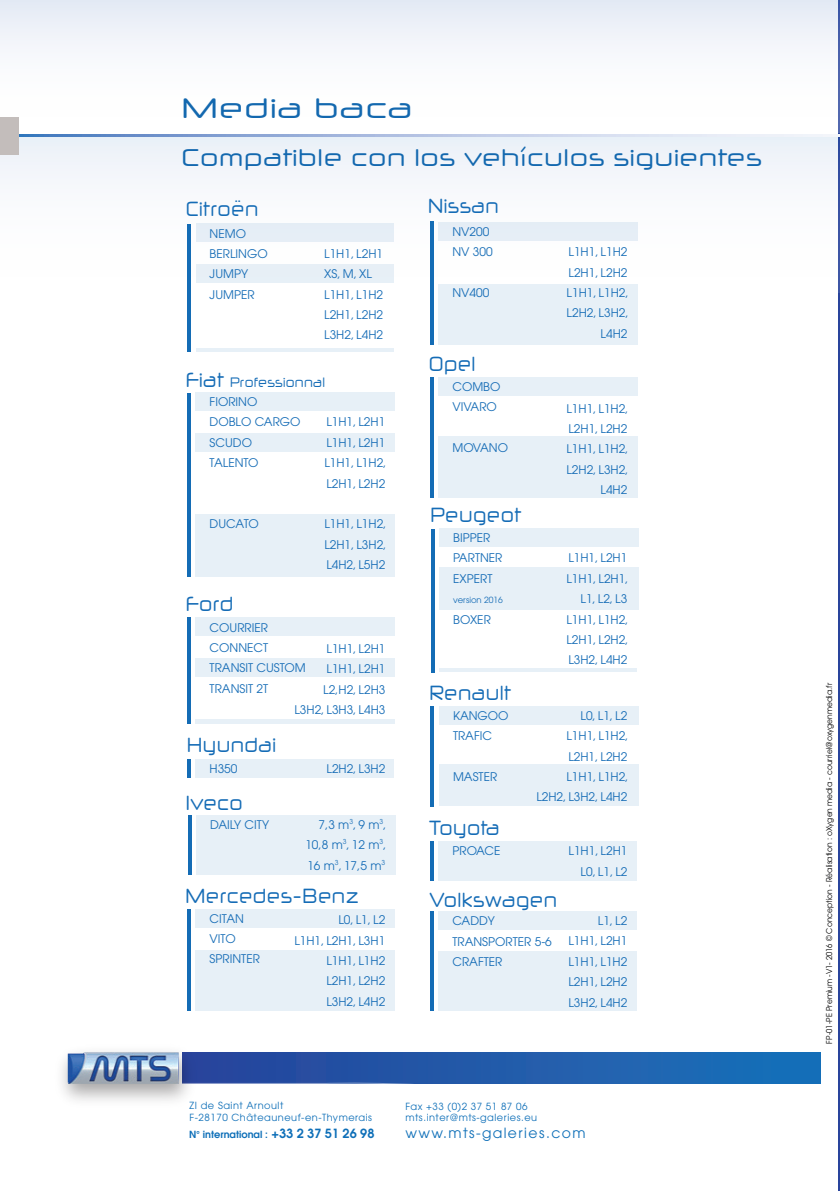
<style>
.page{position:relative;width:840px;height:1191px;background:#fff}
.page>*{position:absolute;margin:0;border:0;box-sizing:border-box;transform-origin:0 0}
.t1{font:28px "Neuropol X Free";color:#1368af}
.t2{font:24px "Neuropol X Free";color:#1368af;scale:.88 1}
.t3{font:20.4px "Neuropol X Free";color:#156cb6;scale:.75 1}
.t4{font:14px "Avant Garde";letter-spacing:.1em;color:#0e6fb8}
.t5{font:13.6px "Neuropol X Free";color:#156cb6;scale:.75 1}
.t6{font:11.8px/20.4px "Avant Garde";color:#156cb6}
.t7{font:9.8px/11.8px "Avant Garde";letter-spacing:.05em;color:#0e6fb8}
.t8{font:600 9.8px "Avant Garde";color:#0e6fb8}
.t9{font:8.4px "Avant Garde";color:#156cb6}
.t10{font:8px "Avant Garde";color:#000001;scale:.95 1}
.s1{font-size:20.4px}
.s2{font-size:12.6px}
</style>
<div class="page">
<svg style="left:837px;top:133px;width:2px;height:1058px"></svg>
<div style="left:182px;top:1052px;width:637px;height:31px;background:linear-gradient(to right,#29449b,#1972ba)"></div>
<svg style="left:203px;top:1083px;width:618px;height:1px"></svg>
<img style="left:62px;top:1051px;width:141px;height:50px">
<img style="left:68px;top:1052px;width:111px;height:31px">
<div style="left:0;top:0;width:839px;height:133px;background:linear-gradient(to bottom,#e8edf6,#fff)"></div>
<div style="left:0;top:137px;width:839px;height:156px;background:linear-gradient(to right,#f7f9fc,#f8fafc)"></div>
<div style="left:195px;top:514px;width:199px;height:63px;background:#e7f0f7"></div>
<div style="left:195px;top:392px;width:199px;height:18px;background:#e7f0f7"></div>
<div style="left:195px;top:433px;width:199px;height:19px;background:#e7f0f7"></div>
<hr style="left:187px;top:394px;width:3px;height:183px;background:#146cb5">
<div style="left:195px;top:617px;width:199px;height:19px;background:#e7f0f7"></div>
<div style="left:195px;top:658px;width:199px;height:19px;background:#e7f0f7"></div>
<hr style="left:195px;top:719px;width:199px;height:4px;background:#e7f0f7">
<hr style="left:187px;top:617px;width:3px;height:106px;background:#146cb5">
<div style="left:195px;top:909px;width:199px;height:18px;background:#e7f0f7"></div>
<div style="left:195px;top:949px;width:199px;height:61px;background:#e7f0f7"></div>
<hr style="left:187px;top:909px;width:3px;height:101px;background:#146cb5">
<div style="left:196px;top:815px;width:199px;height:59px;background:#e7f0f7"></div>
<hr style="left:188px;top:815px;width:3px;height:59px;background:#146cb5">
<div style="left:195px;top:759px;width:199px;height:18px;background:#e7f0f7"></div>
<hr style="left:187px;top:759px;width:3px;height:18px;background:#146cb5">
<hr style="left:430px;top:377px;width:3px;height:121px;background:#146cb5">
<div style="left:438px;top:377px;width:199px;height:18px;background:#e7f0f7"></div>
<div style="left:438px;top:437px;width:199px;height:61px;background:#e7f0f7"></div>
<hr style="left:438px;top:668px;width:198px;height:4px;background:#e7f0f7">
<div style="left:439px;top:568px;width:199px;height:42px;background:#e7f0f7"></div>
<div style="left:439px;top:528px;width:199px;height:18px;background:#e7f0f7"></div>
<hr style="left:431px;top:530px;width:3px;height:143px;background:#146cb5">
<div style="left:439px;top:705px;width:198px;height:19px;background:#e7f0f7"></div>
<div style="left:439px;top:764px;width:198px;height:42px;background:#e7f0f7"></div>
<hr style="left:430px;top:705px;width:4px;height:101px;background:#146cb5">
<div style="left:438px;top:841px;width:199px;height:39px;background:#e7f0f7"></div>
<hr style="left:430px;top:841px;width:3px;height:39px;background:#146cb5">
<div style="left:438px;top:911px;width:199px;height:18px;background:#e7f0f7"></div>
<div style="left:438px;top:951px;width:199px;height:59px;background:#e7f0f7"></div>
<hr style="left:430px;top:911px;width:3px;height:99px;background:#146cb5">
<div style="left:195px;top:223px;width:198px;height:19px;background:#e5eef6"></div>
<div style="left:195px;top:264px;width:198px;height:19px;background:#e7eff6"></div>
<hr style="left:195px;top:348px;width:198px;height:3px;background:#146cb5">
<hr style="left:187px;top:224px;width:3px;height:127px;background:#146cb5">
<div style="left:438px;top:222px;width:199px;height:18px;background:#e5eef6"></div>
<div style="left:438px;top:284px;width:199px;height:61px;background:#e7f0f7"></div>
<hr style="left:430px;top:222px;width:3px;height:123px;background:#146cb5">
<svg style="left:19px;top:135px;width:820px;height:1px"></svg>
<div style="left:0;top:117px;width:19px;height:37px;background:#c3bdbb"></div>
<h1 class="t1" style="left:181px;top:90px;width:233px">Media baca</h1>
<h2 class="t2" style="left:181px;top:142px;width:661px">Compatible con los vehículos siguientes</h2>
<h3 class="t3" style="left:186px;top:196px;width:99px">Citroën</h3>
<p class="t6" style="left:209px;top:223px;width:60px">NEMO<br>BERLINGO<br>JUMPY<br>JUMPER</p>
<p class="t6" style="left:324px;top:243px;width:60px">L1H1, L2H1<br>XS, M, XL<br>L1H1, L1H2<br>L2H1, L2H2<br>L3H2, L4H2</p>
<p class="t5" style="left:186px;top:373px;width:188px"><span class="s1">Fiat</span> Professionnal</p>
<p class="t6" style="left:209px;top:391px;width:92px">FIORINO<br>DOBLO CARGO<br>SCUDO<br>TALENTO</p>
<p class="t6" style="left:324px;top:412px;width:64px;text-align:justify">L1H1, L2H1<br>L1H1, L2H1<br>L1H1, L1H2, L2H1, L2H2</p>
<p class="t6" style="left:324px;top:514px;width:64px;text-align:justify">L1H1, L1H2, L2H1, L3H2, L4H2, L5H2</p>
<p class="t6" style="left:209px;top:514px;width:51px">DUCATO</p>
<h3 class="t3" style="left:186px;top:591px;width:65px">Ford</h3>
<p class="t6" style="left:209px;top:617px;width:98px">COURRIER<br>CONNECT<br>TRANSIT CUSTOM<br>TRANSIT 2T</p>
<p class="t6" style="left:294px;top:638px;width:92px;text-align:right">L1H1, L2H1<br>L1H1, L2H1<br>L2,H2, L2H3<br>L3H2, L3H3, L4H3</p>
<h3 class="t3" style="left:187px;top:731px;width:121px">Hyundai</h3>
<p class="t6" style="left:209px;top:759px;width:29px">H350</p>
<p class="t6" style="left:326px;top:759px;width:60px">L2H2, L3H2</p>
<h3 class="t3" style="left:186px;top:789px;width:78px">Iveco</h3>
<p class="t6" style="left:210px;top:814px;width:60px">DAILY CITY</p>
<p class="t6" style="left:305px;top:814px;width:83px;text-align:justify;text-indent:13px">7,3 m<sup>3</sup>, 9 m<sup>3</sup>, 10,8 m<sup>3</sup>, 12 m<sup>3</sup>, 16 m<sup>3</sup>, 17,5 m<sup>3</sup></p>
<h3 class="t3" style="left:185px;top:882px;width:233px">Mercedes-Benz</h3>
<p class="t6" style="left:209px;top:908px;width:52px">CITAN<br>VITO<br>SPRINTER</p>
<p class="t6" style="left:294px;top:910px;width:92px;text-align:right">L0, L1, L2<br>L1H1, L2H1, L3H1<br>L1H1, L1H2<br>L2H1, L2H2<br>L3H2, L4H2</p>
<h3 class="t3" style="left:428px;top:193px;width:96px">Nissan</h3>
<p class="t6" style="left:452px;top:221px;width:42px">NV200<br>NV 300</p>
<p class="t6" style="left:452px;top:282px;width:38px">NV400</p>
<h3 class="t3" style="left:428px;top:350px;width:65px">Opel</h3>
<p class="t6" style="left:452px;top:376px;width:50px">COMBO<br>VIVARO</p>
<p class="t6" style="left:452px;top:437px;width:57px">MOVANO</p>
<h3 class="t3" style="left:430px;top:502px;width:123px">Peugeot</h3>
<p class="t6" style="left:453px;top:527px;width:51px">BIPPER<br>PARTNER<br>EXPERT</p>
<p class="t9" style="left:453px;top:595px;width:51px">version 2016</p>
<p class="t6" style="left:453px;top:609px;width:39px">BOXER</p>
<h3 class="t3" style="left:429px;top:679px;width:110px">Renault</h3>
<p class="t6" style="left:453px;top:705px;width:57px">KANGOO<br>TRAFIC</p>
<p class="t6" style="left:453px;top:766px;width:46px">MASTER</p>
<p class="t6" style="left:566px;top:242px;width:64px;text-align:right">L1H1, L1H2<br>L2H1, L2H2<br>L1H1, L1H2,<br>L2H2, L3H2,<br>L4H2</p>
<p class="t6" style="left:566px;top:398px;width:64px;text-align:right">L1H1, L1H2,<br>L2H1, L2H2<br>L1H1, L1H2,<br>L2H2, L3H2,<br>L4H2</p>
<p class="t6" style="left:566px;top:548px;width:64px;text-align:right">L1H1, L2H1<br>L1H1, L2H1,<br>L1, L2, L3<br>L1H1, L1H2,<br>L2H1, L2H2,<br>L3H2, L4H2</p>
<p class="t6" style="left:536px;top:705px;width:94px;text-align:right">L0, L1, L2<br>L1H1, L1H2,<br>L2H1, L2H2<br>L1H1, L1H2,<br>L2H2, L3H2, L4H2</p>
<h3 class="t3" style="left:429px;top:815px;width:96px">Toyota</h3>
<p class="t6" style="left:452px;top:840px;width:50px">PROACE</p>
<p class="t6" style="left:568px;top:840px;width:60px;text-align:right">L1H1, L2H1<br>L0, L1, L2</p>
<h3 class="t3" style="left:429px;top:886px;width:172px">Volkswagen</h3>
<p class="t6" style="left:452px;top:910px;width:101px">CADDY<br>TRANSPORTER 5-6<br>CRAFTER</p>
<p class="t6" style="left:568px;top:910px;width:60px;text-align:justify;text-indent:29px">L1, L2<br>L1H1, L2H1<br>L1H1, L1H2<br>L2H1, L2H2<br>L3H2, L4H2</p>
<p class="t7" style="left:189px;top:1099px;width:184px">ZI de Saint Arnoult<br>F-28170 Châteauneuf-en-Thymerais</p>
<p class="t7" style="left:405px;top:1100px;width:133px">Fax +33 (0)2 37 51 87 06 mts.inter@mts-galeries.eu</p>
<p class="t8" style="left:189px;top:1128px;width:187px">N° international : <span class="s2">+33 2 37 51 26 98</span></p>
<p class="t4" style="left:405px;top:1124px;width:181px">www.mts-galeries.com</p>
<p class="t10" style="left:824px;top:1043px;width:381px;rotate:-90deg">FP-01-PE Premium -V1- 2016 © Conception - Réalisation : oXygen media - courriel@oxygenmedia.fr</p>
</div>
